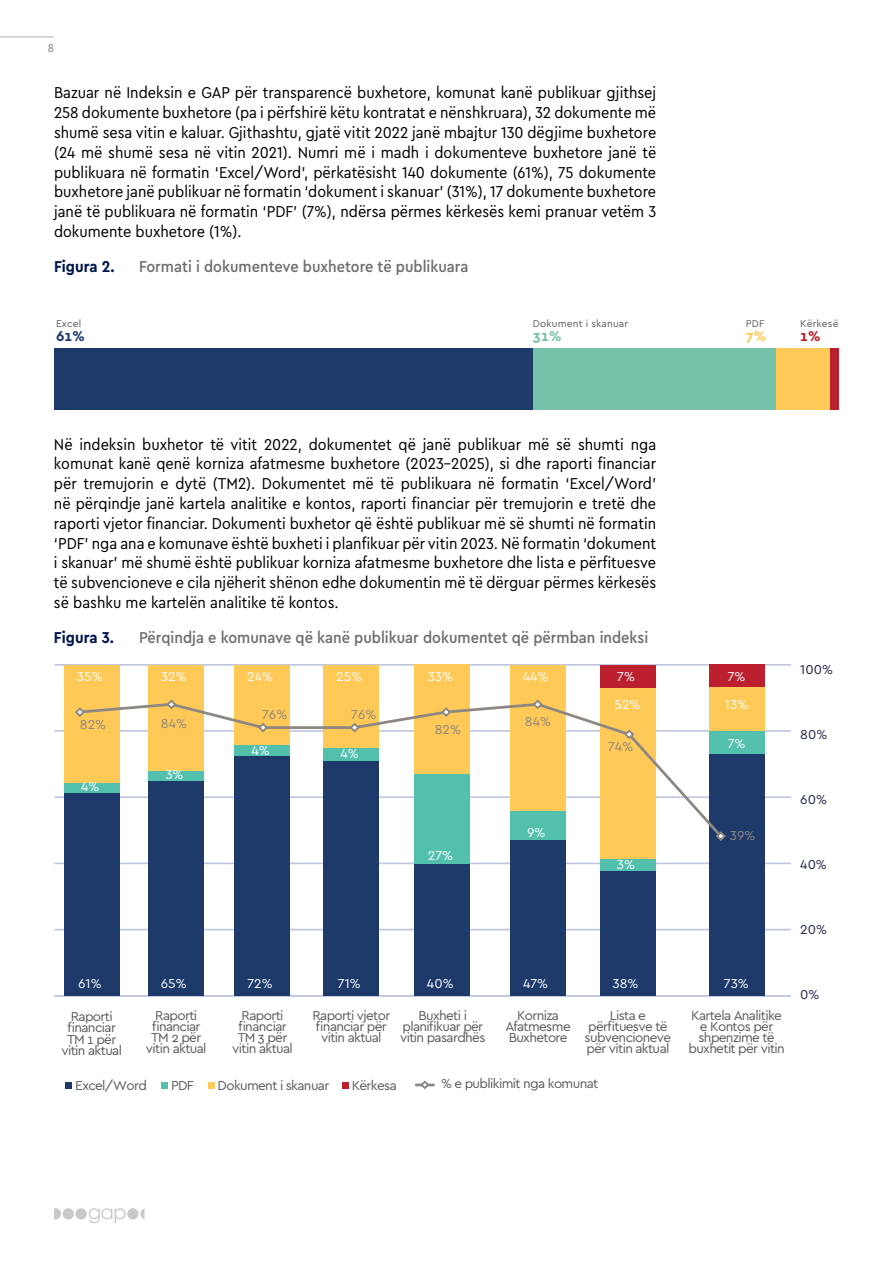
<style>
.page{position:relative;width:893px;height:1263px;background:#fff}
.page>*{position:absolute;margin:0;border:0;box-sizing:border-box;transform-origin:0 0}
.t1{font:16.5px/19.8px "Cera Compact Pro";color:#000;text-align:justify}
.t2{font:500 16.5px "Cera Compact Pro";color:#6d6e71}
.t3{font:700 16.5px "Cera Compact Pro";color:#00174d}
.t4{font:700 14.85px "Cera PRO";color:#1d3a6b}
.t5{font:700 14.85px "Cera PRO";color:#74c2a9}
.t6{font:700 14.85px "Cera PRO";color:#ffc957}
.t7{font:700 14.85px "Cera PRO";color:#bc202e}
.t8{font:13.5px/11.1px "Cera PRO";letter-spacing:-.05em;color:#595959;text-align:center}
.t9{font:13.5px "Cera PRO";color:#fff}
.t10{font:13.5px "Cera PRO";color:#8c8782}
.t11{font:13.5px "Cera PRO";color:#1e2446}
.t12{font:12px "Cera Compact Pro";color:#808285}
.t13{font:10.2px "Cera PRO";letter-spacing:.015em;color:#595959}
</style>
<div class="page">
<div style="left:75px;top:1208px;width:12px;height:11px;background:#c7c8ca;border-radius:50%"></div>
<div style="left:63px;top:1208px;width:11px;height:11px;background:#c7c8ca;border-radius:50%"></div>
<div style="left:127px;top:1208px;width:11px;height:11px;background:#c7c8ca;border-radius:50%"></div>
<svg style="left:89px;top:1208px;width:37px;height:15px"></svg>
<svg style="left:54px;top:1208px;width:7px;height:11px"></svg>
<svg style="left:140px;top:1208px;width:5px;height:11px"></svg>
<hr style="left:0;top:36px;width:54px;height:2px;background:#c7c8ca">
<div style="left:54px;top:349px;width:479px;height:61px;background:#1d3a6b"></div>
<div style="left:533px;top:349px;width:243px;height:61px;background:#74c2a9"></div>
<div style="left:776px;top:349px;width:55px;height:61px;background:#ffc957"></div>
<div style="left:831px;top:349px;width:8px;height:61px;background:#bc202e"></div>
<hr style="left:416px;top:1083px;width:17px;height:3px;background:#8c8782">
<svg style="left:419px;top:1080px;width:12px;height:10px"></svg>
<div style="left:65px;top:1082px;width:7px;height:7px;background:#1d3a6b"></div>
<div style="left:161px;top:1082px;width:6px;height:7px;background:#53c0ae"></div>
<div style="left:208px;top:1082px;width:7px;height:7px;background:#ffc957"></div>
<div style="left:343px;top:1082px;width:6px;height:7px;background:#bc202e"></div>
<hr style="left:54px;top:664px;width:737px;height:2px;background:#c0c8df">
<hr style="left:54px;top:730px;width:737px;height:2px;background:#c0c8df">
<hr style="left:54px;top:796px;width:737px;height:2px;background:#c0c8df">
<hr style="left:54px;top:862px;width:737px;height:2px;background:#c0c8df">
<hr style="left:54px;top:929px;width:737px;height:1px;background:#c0c8df">
<hr style="left:54px;top:995px;width:737px;height:2px;background:#c0c8df">
<div style="left:64px;top:793px;width:56px;height:203px;background:#1d3a6b"></div>
<div style="left:64px;top:782px;width:56px;height:11px;background:#53c0ae"></div>
<div style="left:64px;top:665px;width:56px;height:117px;background:#ffc957"></div>
<div style="left:148px;top:781px;width:56px;height:215px;background:#1d3a6b"></div>
<div style="left:148px;top:665px;width:56px;height:106px;background:#ffc957"></div>
<div style="left:234px;top:756px;width:56px;height:240px;background:#1d3a6b"></div>
<div style="left:234px;top:665px;width:56px;height:80px;background:#ffc957"></div>
<div style="left:323px;top:761px;width:56px;height:235px;background:#1d3a6b"></div>
<div style="left:323px;top:665px;width:56px;height:82px;background:#ffc957"></div>
<div style="left:414px;top:863px;width:56px;height:133px;background:#1d3a6b"></div>
<div style="left:414px;top:774px;width:56px;height:89px;background:#53c0ae"></div>
<div style="left:414px;top:665px;width:56px;height:109px;background:#ffc957"></div>
<div style="left:510px;top:840px;width:56px;height:156px;background:#1d3a6b"></div>
<div style="left:510px;top:665px;width:56px;height:145px;background:#ffc957"></div>
<div style="left:600px;top:870px;width:55px;height:126px;background:#1d3a6b"></div>
<div style="left:600px;top:859px;width:55px;height:11px;background:#53c0ae"></div>
<div style="left:600px;top:688px;width:55px;height:171px;background:#ffc957"></div>
<div style="left:600px;top:665px;width:55px;height:23px;background:#bc202e"></div>
<div style="left:709px;top:753px;width:55px;height:243px;background:#1d3a6b"></div>
<div style="left:709px;top:731px;width:55px;height:22px;background:#53c0ae"></div>
<div style="left:709px;top:687px;width:55px;height:44px;background:#ffc957"></div>
<div style="left:709px;top:665px;width:55px;height:22px;background:#bc202e"></div>
<svg style="left:77px;top:701px;width:648px;height:139px"></svg>
<svg style="left:75px;top:706px;width:11px;height:12px"></svg>
<svg style="left:165px;top:699px;width:13px;height:11px"></svg>
<svg style="left:257px;top:721px;width:12px;height:13px"></svg>
<svg style="left:348px;top:721px;width:13px;height:13px"></svg>
<svg style="left:440px;top:706px;width:13px;height:12px"></svg>
<svg style="left:531px;top:699px;width:13px;height:11px"></svg>
<svg style="left:623px;top:728px;width:13px;height:12px"></svg>
<svg style="left:714px;top:830px;width:12px;height:11px"></svg>
<p class="t12" style="left:48px;top:40px;width:8px">8</p>
<p class="t1" style="left:54px;top:82px;width:604px">Bazuar në Indeksin e GAP për transparencë buxhetore, komunat kanë publikuar gjithsej 258 dokumente buxhetore (pa i përfshirë këtu kontratat e nënshkruara), 32 dokumente më shumë sesa vitin e kaluar. Gjithashtu, gjatë vitit 2022 janë mbajtur 130 dëgjime buxhetore (24 më shumë sesa në vitin 2021). Numri më i madh i dokumenteve buxhetore janë të publikuara në formatin ‘Excel/Word’, përkatësisht 140 dokumente (61%), 75 dokumente buxhetore janë publikuar në formatin ‘dokument i skanuar’ (31%), 17 dokumente buxhetore janë të publikuara në formatin ‘PDF’ (7%), ndërsa përmes kërkesës kemi pranuar vetëm 3 dokumente buxhetore (1%).</p>
<p class="t3" style="left:54px;top:255px;width:62px">Figura 2.</p>
<p class="t2" style="left:139px;top:255px;width:331px">Formati i dokumenteve buxhetore të publikuara</p>
<p class="t13" style="left:56px;top:317px;width:27px">Excel</p>
<p class="t4" style="left:56px;top:326px;width:30px">61%</p>
<p class="t13" style="left:533px;top:317px;width:97px">Dokument i skanuar</p>
<p class="t5" style="left:533px;top:326px;width:30px">31%</p>
<p class="t13" style="left:746px;top:317px;width:20px">PDF</p>
<p class="t6" style="left:746px;top:326px;width:22px">7%</p>
<p class="t13" style="left:800px;top:317px;width:40px">Kërkesë</p>
<p class="t7" style="left:800px;top:326px;width:22px">1%</p>
<p class="t1" style="left:54px;top:433px;width:604px">Në indeksin buxhetor të vitit 2022, dokumentet që janë publikuar më së shumti nga komunat kanë qenë korniza afatmesme buxhetore (2023-2025), si dhe raporti financiar për tremujorin e dytë (TM2). Dokumentet më të publikuara në formatin ‘Excel/Word’ në përqindje janë kartela analitike e kontos, raporti financiar për tremujorin e tretë dhe raporti vjetor financiar. Dokumenti buxhetor që është publikuar më së shumti në formatin ‘PDF’ nga ana e komunave është buxheti i planfikuar për vitin 2023. Në formatin ‘dokument i skanuar’ më shumë është publikuar korniza afatmesme buxhetore dhe lista e përfituesve të subvencioneve e cila njëherit shënon edhe dokumentin më të dërguar përmes kërkesës së bashku me kartelën analitike të kontos.</p>
<p class="t3" style="left:54px;top:626px;width:62px">Figura 3.</p>
<p class="t2" style="left:139px;top:626px;width:511px">Përqindja e komunave që kanë publikuar dokumentet që përmban indeksi</p>
<p class="t9" style="left:77px;top:668px;width:27px">35%</p>
<p class="t9" style="left:161px;top:668px;width:27px">32%</p>
<p class="t10" style="left:80px;top:716px;width:28px">82%</p>
<p class="t10" style="left:161px;top:714px;width:28px">84%</p>
<p class="t9" style="left:81px;top:778px;width:20px">4%</p>
<p class="t9" style="left:165px;top:766px;width:20px">3%</p>
<p class="t9" style="left:247px;top:668px;width:27px">24%</p>
<p class="t9" style="left:336px;top:668px;width:27px">25%</p>
<p class="t10" style="left:262px;top:705px;width:27px">76%</p>
<p class="t10" style="left:351px;top:705px;width:27px">76%</p>
<p class="t9" style="left:252px;top:742px;width:20px">4%</p>
<p class="t9" style="left:341px;top:744px;width:20px">4%</p>
<p class="t9" style="left:428px;top:668px;width:27px">33%</p>
<p class="t10" style="left:435px;top:720px;width:28px">82%</p>
<p class="t9" style="left:428px;top:847px;width:27px">27%</p>
<p class="t9" style="left:523px;top:668px;width:27px">44%</p>
<p class="t10" style="left:525px;top:712px;width:28px">84%</p>
<p class="t9" style="left:527px;top:823px;width:20px">9%</p>
<p class="t9" style="left:617px;top:668px;width:19px">7%</p>
<p class="t9" style="left:614px;top:695px;width:27px">52%</p>
<p class="t10" style="left:608px;top:738px;width:27px">74%</p>
<p class="t9" style="left:617px;top:855px;width:20px">3%</p>
<p class="t9" style="left:728px;top:668px;width:19px">7%</p>
<p class="t9" style="left:725px;top:695px;width:25px">13%</p>
<p class="t9" style="left:728px;top:734px;width:19px">7%</p>
<p class="t10" style="left:730px;top:827px;width:27px">39%</p>
<p class="t11" style="left:800px;top:660px;width:34px">100%</p>
<p class="t11" style="left:800px;top:725px;width:29px">80%</p>
<p class="t11" style="left:800px;top:790px;width:28px">60%</p>
<p class="t11" style="left:800px;top:855px;width:28px">40%</p>
<p class="t11" style="left:800px;top:920px;width:28px">20%</p>
<p class="t9" style="left:78px;top:974px;width:25px">61%</p>
<p class="t9" style="left:161px;top:974px;width:27px">65%</p>
<p class="t9" style="left:248px;top:974px;width:27px">72%</p>
<p class="t9" style="left:338px;top:974px;width:24px">71%</p>
<p class="t9" style="left:427px;top:974px;width:28px">40%</p>
<p class="t9" style="left:523px;top:974px;width:27px">47%</p>
<p class="t9" style="left:612px;top:974px;width:28px">38%</p>
<p class="t9" style="left:724px;top:974px;width:26px">73%</p>
<p class="t8" style="left:61px;top:1011px;width:62px">Raporti financiar<br>TM 1 për vitin aktual</p>
<p class="t8" style="left:146px;top:1009px;width:62px">Raporti financiar<br>TM 2 për vitin aktual</p>
<p class="t8" style="left:232px;top:1009px;width:62px">Raporti financiar<br>TM 3 për vitin aktual</p>
<p class="t8" style="left:312px;top:1009px;width:79px">Raporti vjetor financiar për vitin aktual</p>
<p class="t8" style="left:400px;top:1009px;width:87px">Buxheti i planifikuar për vitin pasardhës</p>
<p class="t8" style="left:505px;top:1009px;width:67px">Korniza<br>Afatmesme<br>Buxhetore</p>
<p class="t8" style="left:585px;top:1009px;width:88px">Lista e përfituesve të subvencioneve për vitin aktual</p>
<p class="t8" style="left:688px;top:1009px;width:98px">Kartela Analitike e Kontos për shpenzime të buxhetit për vitin</p>
<p class="t8" style="left:75px;top:1079px;width:73px">Excel/Word</p>
<p class="t8" style="left:171px;top:1079px;width:24px">PDF</p>
<p class="t8" style="left:218px;top:1079px;width:113px">Dokument i skanuar</p>
<p class="t8" style="left:352px;top:1079px;width:47px">Kërkesa</p>
<p class="t8" style="left:441px;top:1077px;width:159px">% e publikimit nga komunat</p>
<p class="t11" style="left:800px;top:985px;width:21px">0%</p>
</div>
